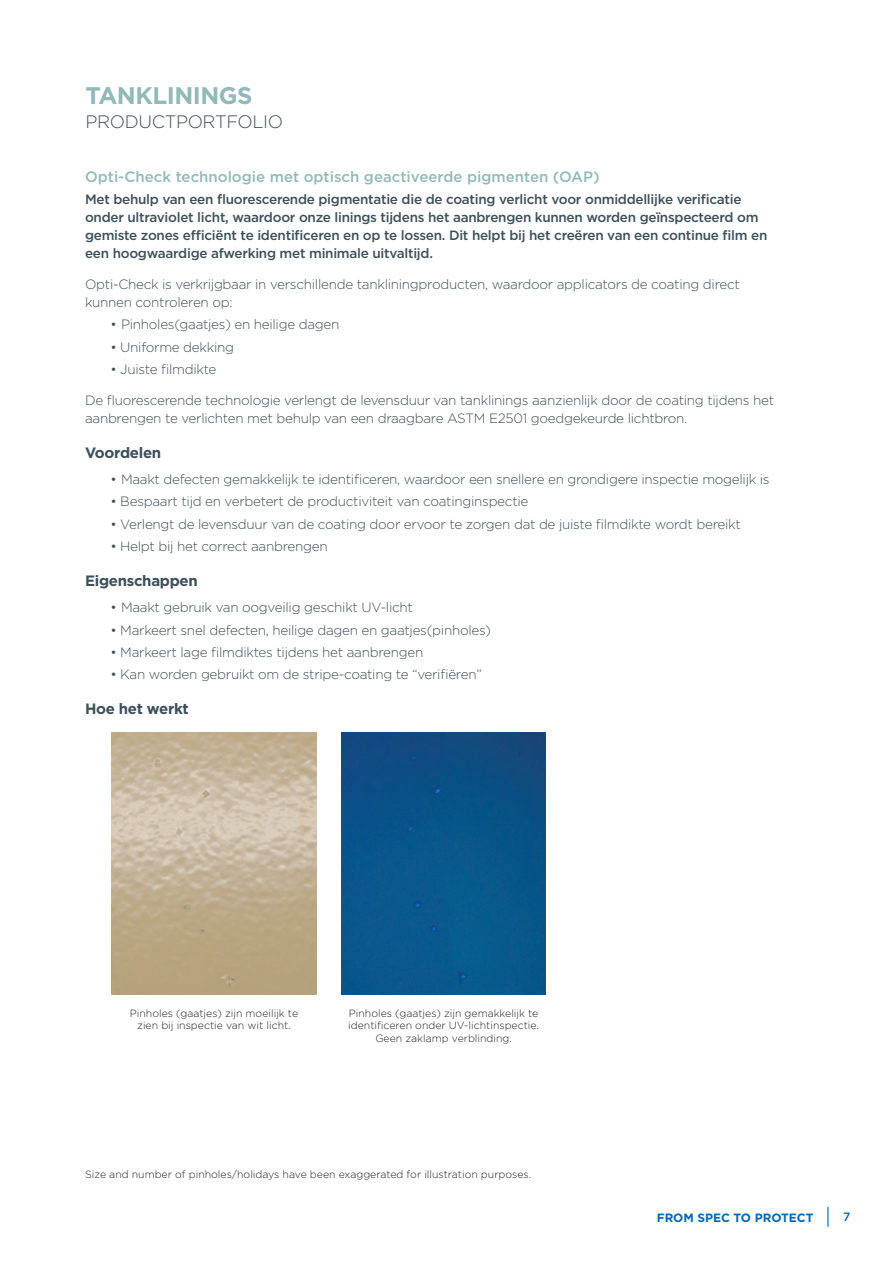
<style>
.page{position:relative;width:893px;height:1263px;background:#fff}
.page>*{position:absolute;margin:0;border:0;box-sizing:border-box;transform-origin:0 0}
.t1{font:700 24px "Gotham";letter-spacing:-.02em;color:#92b9b8}
.t2{font:300 18px "Gotham";letter-spacing:-.02em;color:#3d4f59}
.t3{font:500 15px "Gotham";color:#92b9b8}
.t4{font:700 15px "Gotham";letter-spacing:-.02em;color:#3d4f59}
.t5{font:300 13.5px/18px "Gotham";letter-spacing:-.02em;color:#3d4f59}
.t6{font:500 13.5px/18px "Gotham";letter-spacing:-.02em;color:#3d4f59}
.t7{font:700 12px "Gotham";color:#0168b3}
.t8{font:500 12px "Gotham";color:#0168b3}
.Gotham_Light_Table_T{font:300 10.5px/12.6px "Gotham";color:#231f20;text-align:center}
</style>
<div class="page">
<svg style="left:827px;top:1207px;width:1px;height:20px"></svg>
<img style="left:112px;top:733px;width:204px;height:261px">
<img style="left:342px;top:733px;width:204px;height:261px">
<p class="t1" style="left:85px;top:79px;width:169px">TANKLININGS</p>
<p class="t2" style="left:85px;top:110px;width:199px">PRODUCTPORTFOLIO</p>
<p class="t3" style="left:85px;top:167px;width:516px">Opti-Check technologie met optisch geactiveerde pigmenten (OAP)</p>
<p class="t6" style="left:85px;top:190px;width:684px">Met behulp van een fluorescerende pigmentatie die de coating verlicht voor onmiddellijke verificatie onder ultraviolet licht, waardoor onze linings tijdens het aanbrengen kunnen worden geïnspecteerd om gemiste zones efficiënt te identificeren en op te lossen. Dit helpt bij het creëren van een continue film en een hoogwaardige afwerking met minimale uitvaltijd.</p>
<p class="t5" style="left:85px;top:275px;width:656px">Opti-Check is verkrijgbaar in verschillende tankliningproducten, waardoor applicators de coating direct kunnen controleren op:</p>
<p class="t5" style="left:110px;top:315px;width:230px">• Pinholes(gaatjes) en heilige dagen</p>
<p class="t5" style="left:110px;top:337px;width:125px">• Uniforme dekking</p>
<p class="t5" style="left:110px;top:360px;width:108px">• Juiste filmdikte</p>
<p class="t5" style="left:85px;top:390px;width:691px">De fluorescerende technologie verlengt de levensduur van tanklinings aanzienlijk door de coating tijdens het aanbrengen te verlichten met behulp van een draagbare ASTM E2501 goedgekeurde lichtbron.</p>
<p class="t4" style="left:85px;top:442px;width:78px">Voordelen</p>
<p class="t5" style="left:110px;top:470px;width:661px">• Maakt defecten gemakkelijk te identificeren, waardoor een snellere en grondigere inspectie mogelijk is</p>
<p class="t5" style="left:110px;top:492px;width:420px">• Bespaart tijd en verbetert de productiviteit van coatinginspectie</p>
<p class="t5" style="left:110px;top:514px;width:632px">• Verlengt de levensduur van de coating door ervoor te zorgen dat de juiste filmdikte wordt bereikt</p>
<p class="t5" style="left:110px;top:537px;width:219px">• Helpt bij het correct aanbrengen</p>
<p class="t4" style="left:85px;top:571px;width:114px">Eigenschappen</p>
<p class="t5" style="left:110px;top:598px;width:304px">• Maakt gebruik van oogveilig geschikt UV-licht</p>
<p class="t5" style="left:110px;top:620px;width:382px">• Markeert snel defecten, heilige dagen en gaatjes(pinholes)</p>
<p class="t5" style="left:110px;top:643px;width:314px">• Markeert lage filmdiktes tijdens het aanbrengen</p>
<p class="t5" style="left:110px;top:665px;width:373px">• Kan worden gebruikt om de stripe-coating te “verifiëren”</p>
<p class="t4" style="left:85px;top:699px;width:105px">Hoe het werkt</p>
<p class="Gotham_Light_Table_T" style="left:130px;top:1006px;width:170px">Pinholes (gaatjes) zijn moeilijk te zien bij inspectie van wit licht.</p>
<p class="Gotham_Light_Table_T" style="left:348px;top:1006px;width:192px">Pinholes (gaatjes) zijn gemakkelijk te identificeren onder UV-lichtinspectie.<br>Geen zaklamp verblinding.</p>
<p class="Gotham_Light_Table_T" style="left:85px;top:1168px;width:448px">Size and number of pinholes/holidays have been exaggerated for illustration purposes.</p>
<p class="t7" style="left:657px;top:1209px;width:158px">FROM SPEC TO PROTECT</p>
<p class="t8" style="left:843px;top:1209px;width:9px">7</p>
</div>
